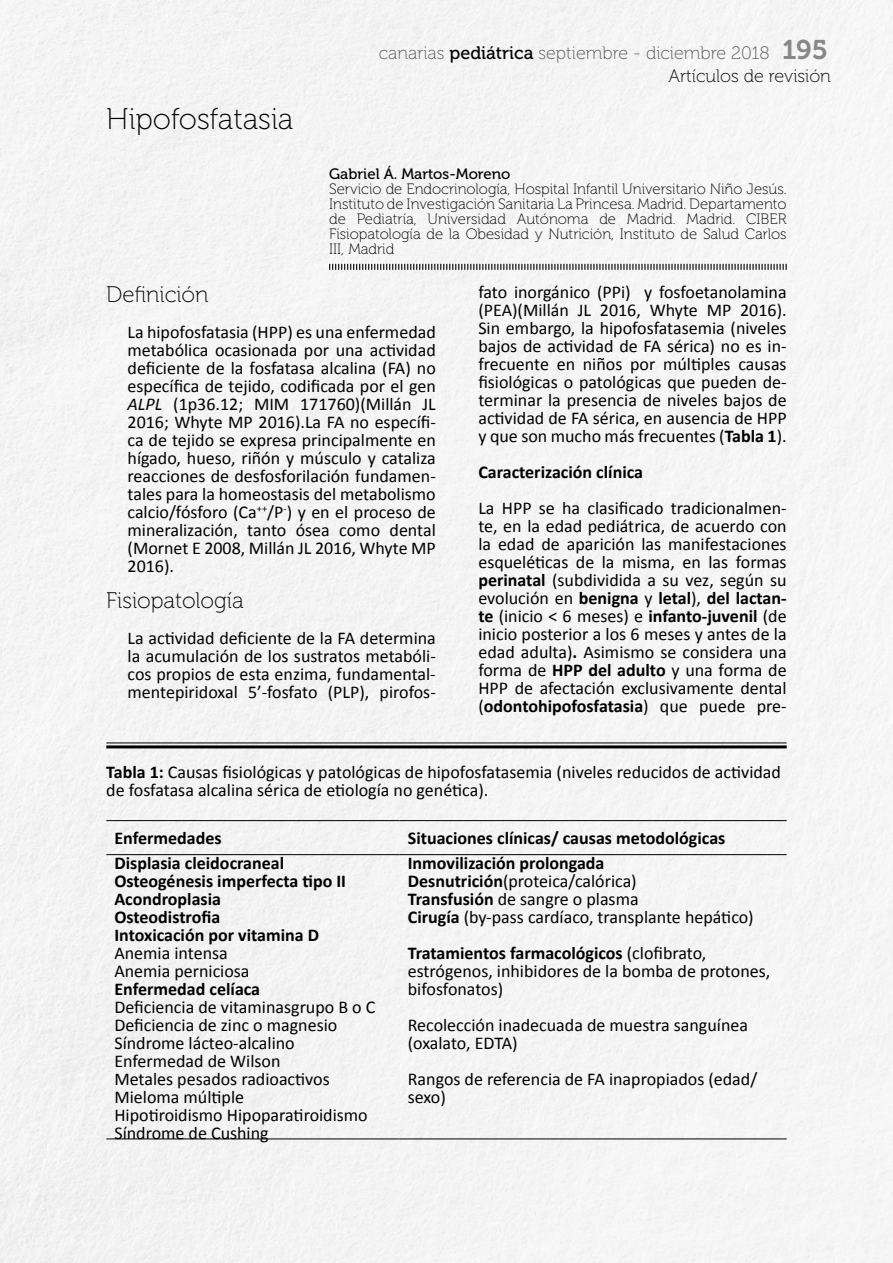
<style>
.page{position:relative;width:893px;height:1263px;background:#fff}
.page>*{position:absolute;margin:0;border:0;box-sizing:border-box;transform-origin:0 0}
.t1{font:30px "Museo 100";color:#000}
.t2{font:22.5px "Museo 100";color:#000}
.t3{font:18px/18px "Calibri";color:#000}
.t4{font:700 18px/18px "Calibri";color:#000}
.t5{font:18px/23px "Museo 100";color:#58585a;text-align:right}
.t6{font:15px/15px "Museo 100";color:#000;text-align:justify}
.t7{font:15px "Museo 500";color:#000}
.s1{font-family:"Museo 500";color:#000}
.s2{font-family:"Museo 700";font-size:27px;color:#87888a}
.s3{color:#000}
.s4{font-style:italic}
.s5{font-weight:700}
</style>
<div class="page">
<svg style="left:329px;top:264px;width:458px;height:6px"></svg>
<hr style="left:106px;top:820px;width:294px;height:1px;background:#000">
<hr style="left:400px;top:820px;width:387px;height:1px;background:#000">
<hr style="left:106px;top:854px;width:294px;height:1px;background:#000">
<hr style="left:400px;top:854px;width:387px;height:1px;background:#000">
<hr style="left:106px;top:1138px;width:294px;height:1px;background:#000">
<hr style="left:400px;top:1138px;width:387px;height:1px;background:#000">
<hr style="left:106px;top:742px;width:681px;height:1px;background:#000">
<hr style="left:106px;top:745px;width:681px;height:3px;background:#000">
<h1 class="t1" style="left:106px;top:103px;width:189px">Hipofosfatasia</h1>
<p class="t5" style="left:379px;top:41px;width:454px">canarias <span class="s1">pediátrica</span> septiembre - diciembre 2018 <span class="s2">195<br></span><span class="s3">Artículos de revisión</span></p>
<p class="t7" style="left:329px;top:166px;width:183px">Gabriel Á. Martos-Moreno</p>
<p class="t6" style="left:329px;top:182px;width:459px">Servicio de Endocrinología, Hospital Infantil Universitario Niño Jesús.<br>Instituto de Investigación Sanitaria La Princesa. Madrid. Departamento de Pediatría, Universidad Autónoma de Madrid. Madrid. CIBER Fisiopatología de la Obesidad y Nutrición, Instituto de Salud Carlos III, Madrid</p>
<p class="t2" style="left:106px;top:282px;width:104px">Definición</p>
<p class="t3" style="left:128px;top:322px;width:310px;text-align:justify">La hipofosfatasia (HPP) es una enfermedad metabólica ocasionada por una actividad deficiente de la fosfatasa alcalina (FA) no específica de tejido, codificada por el gen <span class="s4">ALPL</span> (1p36.12; MIM 171760)(Millán JL 2016; Whyte MP 2016).La FA no específi&shy;ca de tejido se expresa principalmente en hígado, hueso, riñón y músculo y cataliza reacciones de desfosforilación fundamen&shy;tales para la homeostasis del metabolismo calcio/fósforo (Ca<sup>++</sup>/P<sup>-</sup>) y en el proceso de mineralización, tanto ósea como dental (Mornet E 2008, Millán JL 2016, Whyte MP 2016).</p>
<p class="t2" style="left:106px;top:588px;width:139px">Fisiopatología</p>
<p class="t3" style="left:128px;top:628px;width:310px;text-align:justify">La actividad deficiente de la FA determina la acumulación de los sustratos metabóli&shy;cos propios de esta enzima, fundamental&shy;mentepiridoxal 5’-fosfato (PLP), pirofos-</p>
<p class="t3" style="left:478px;top:283px;width:310px;text-align:justify">fato inorgánico (PPi) y fosfoetanolamina (PEA)(Millán JL 2016, Whyte MP 2016).<br>Sin embargo, la hipofosfatasemia (niveles bajos de actividad de FA sérica) no es in&shy;frecuente en niños por múltiples causas fisiológicas o patológicas que pueden de&shy;terminar la presencia de niveles bajos de actividad de FA sérica, en ausencia de HPP y que son mucho más frecuentes (<span class="s5">Tabla 1</span>).</p>
<p class="t4" style="left:478px;top:463px;width:166px">Caracterización clínica</p>
<p class="t3" style="left:478px;top:499px;width:310px;text-align:justify">La HPP se ha clasificado tradicionalmen&shy;te, en la edad pediátrica, de acuerdo con la edad de aparición las manifestaciones esqueléticas de la misma, en las formas <span class="s5">perinatal</span> (subdividida a su vez, según su evolución en <span class="s5">benigna</span> y <span class="s5">letal</span>), <span class="s5">del lactan&shy;te</span> (inicio &lt; 6 meses) e <span class="s5">infanto-juvenil</span> (de inicio posterior a los 6 meses y antes de la edad adulta)<span class="s5">.</span> Asimismo se considera una forma de <span class="s5">HPP del adulto</span> y una forma de HPP de afectación exclusivamente dental (<span class="s5">odontohipofosfatasia</span>) que puede pre-</p>
<p class="t3" style="left:106px;top:762px;width:676px"><span class="s5">Tabla 1:</span> Causas fisiológicas y patológicas de hipofosfatasemia (niveles reducidos de actividad de fosfatasa alcalina sérica de etiología no genética).</p>
<p class="t4" style="left:114px;top:828px;width:109px">Enfermedades</p>
<p class="t4" style="left:408px;top:828px;width:319px">Situaciones clínicas/ causas metodológicas</p>
<p class="t4" style="left:114px;top:853px;width:233px">Displasia cleidocraneal<br>Osteogénesis imperfecta tipo II<br>Acondroplasia<br>Osteodistrofia<br>Intoxicación por vitamina D</p>
<p class="t3" style="left:114px;top:943px;width:137px">Anemia intensa<br>Anemia perniciosa</p>
<p class="t4" style="left:114px;top:979px;width:147px">Enfermedad celíaca</p>
<p class="t3" style="left:114px;top:997px;width:262px">Deficiencia de vitaminasgrupo B o C<br>Deficiencia de zinc o magnesio<br>Síndrome lácteo-alcalino<br>Enfermedad de Wilson<br>Metales pesados radioactivos<br>Mieloma múltiple<br>Hipotiroidismo Hipoparatiroidismo<br>Síndrome de Cushing</p>
<p class="t3" style="left:408px;top:853px;width:347px"><span class="s5">Inmovilización prolongada Desnutrición</span>(proteica/calórica)<br><span class="s5">Transfusión</span> de sangre o plasma<br><span class="s5">Cirugía</span> (by-pass cardíaco, transplante hepático)</p>
<p class="t3" style="left:408px;top:943px;width:364px"><span class="s5">Tratamientos farmacológicos</span> (clofibrato, estrógenos, inhibidores de la bomba de protones, bifosfonatos)</p>
<p class="t3" style="left:408px;top:1015px;width:342px">Recolección inadecuada de muestra sanguínea (oxalato, EDTA)</p>
<p class="t3" style="left:408px;top:1069px;width:351px">Rangos de referencia de FA inapropiados (edad/ sexo)</p>
</div>
